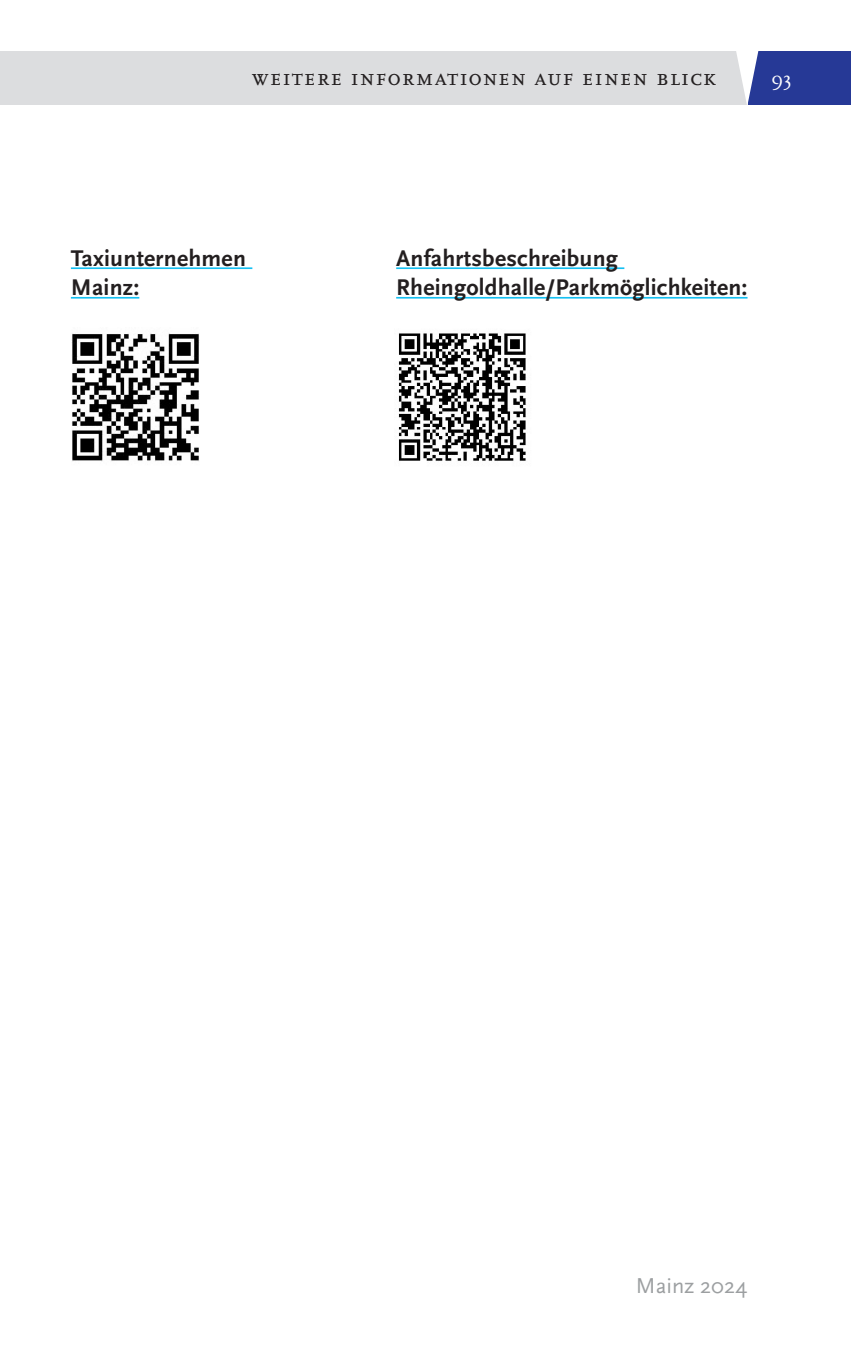
<style>
.page{position:relative;width:851px;height:1347px;background:#fff}
.page>*{position:absolute;margin:0;border:0;box-sizing:border-box;transform-origin:0 0}
.Copytext_Bold_Blau{font:700 23.75px "Scala Sans Pro";letter-spacing:.01em;color:#231f20}
.Seiteninfohead{font:23.75px "Scala Pro";letter-spacing:.045em;color:#231f20}
.t1{font:22.5px "Scala Sans Pro";color:#9c9fa1}
.t2{font:20px "Scala Pro";color:#fff}
</style>
<div class="page">
<div style="left:747px;top:51px;width:103px;height:54px;background:#263996"></div>
<div style="left:0;top:51px;width:747px;height:54px;background:#dcdddf"></div>
<svg style="left:736px;top:51px;width:23px;height:54px"></svg>
<hr style="left:71px;top:267px;width:181px;height:2px;background:#15c0f2">
<hr style="left:71px;top:297px;width:68px;height:1px;background:#15c0f2">
<hr style="left:396px;top:267px;width:228px;height:2px;background:#15c0f2">
<hr style="left:396px;top:297px;width:351px;height:1px;background:#15c0f2">
<img style="left:71px;top:333px;width:129px;height:128px">
<img style="left:398px;top:333px;width:129px;height:128px">
<p class="Seiteninfohead" style="left:252px;top:63px;width:465px">weitere informationen auf einen blick</p>
<p class="t2" style="left:771px;top:67px;width:22px">93</p>
<p class="Copytext_Bold_Blau" style="left:71px;top:244px;width:176px">Taxiunternehmen</p>
<p class="Copytext_Bold_Blau" style="left:71px;top:274px;width:70px">Mainz:</p>
<p class="Copytext_Bold_Blau" style="left:396px;top:244px;width:223px">Anfahrtsbeschreibung</p>
<p class="Copytext_Bold_Blau" style="left:396px;top:274px;width:353px">Rheingoldhalle/Parkmöglichkeiten:</p>
<p class="t1" style="left:636px;top:1272px;width:113px">Mainz 2024</p>
</div>
